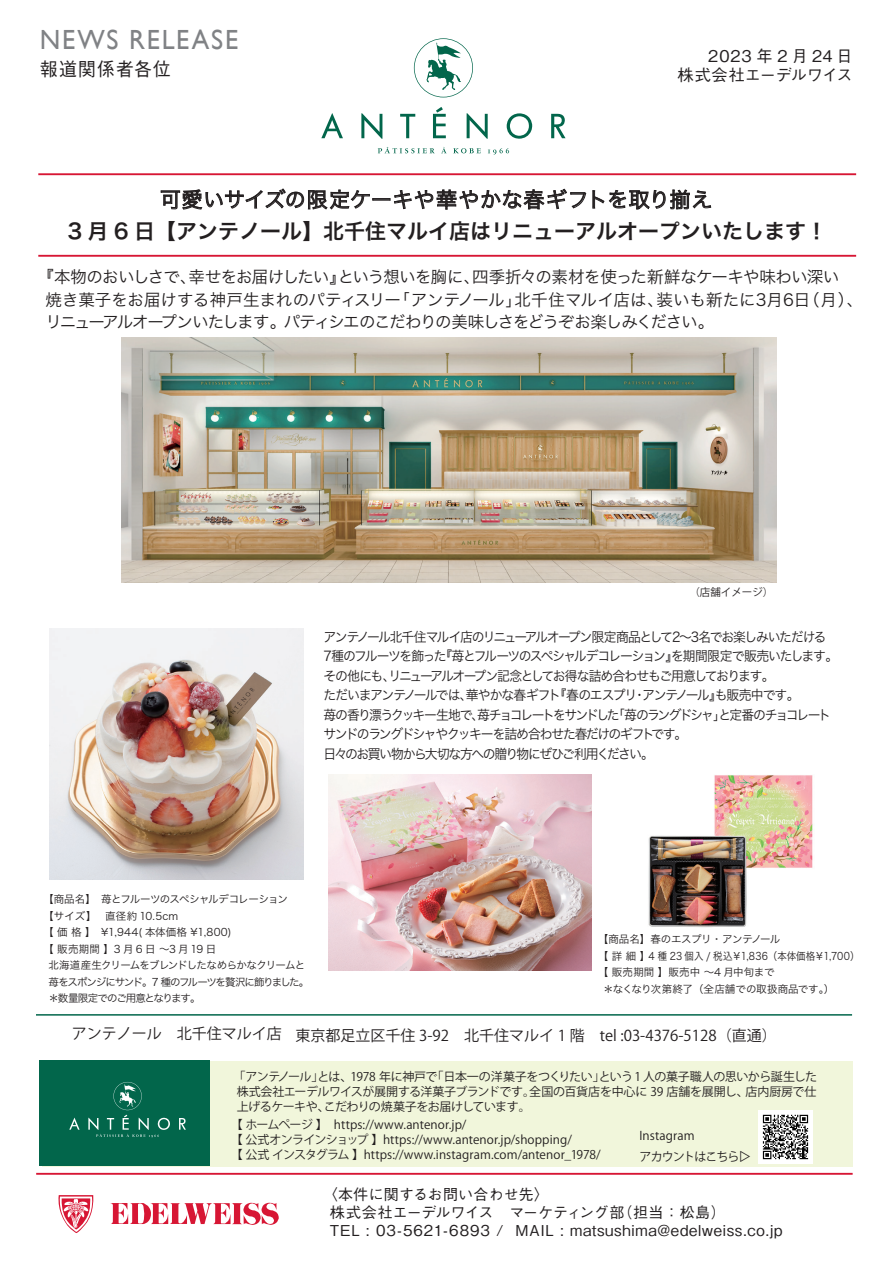
<style>
.page{position:relative;width:893px;height:1263px;background:#fff}
.page>*{position:absolute;margin:0;border:0;box-sizing:border-box;transform-origin:0 0}
.t1{font:27.75px "Gill Sans";letter-spacing:.07em;color:#808285;scale:.95 1}
.t2{font:21px "Hira Kaku Pro W6";color:#231f20}
.t3{font:21px "Hira Kaku Pro W3";letter-spacing:.02em;color:#231f20}
.t4{font:500 18.75px "Gothic BBB Pro";letter-spacing:.065em;color:#231f20;scale:.95 1}
.t5{font:16.5px/22.5px "Hira Kaku Pro N W3";letter-spacing:-.045em;color:#231f20}
.t6{font:500 16.2px/19.4px "Gothic BBB Pro";letter-spacing:.05em;color:#231f20;text-align:right}
.t7{font:500 15px/18px "Gothic BBB Pro";letter-spacing:.025em;color:#231f20}
.t8{font:15px "Koz Go Pr 6 N";color:#231f20}
.t9{font:13.5px/19.5px "Hira Kaku Pro N W3";letter-spacing:-.105em;color:#231f20;scale:.95 1}
.t10{font:12px/15px "Koz Go Pr 6 N";letter-spacing:-.005em;color:#231f20;text-align:justify}
.t11{font:12px/21px "Koz Go Pr 6 N";letter-spacing:-.03em;color:#231f20}
.t12{font:10.5px "Hira Kaku Pro W3";letter-spacing:-.05em;color:#231f20}
.t13{font:10.5px "Hira Kaku Pro W3";letter-spacing:.015em;color:#231f20}
.t14{font:10.5px "Hira Kaku Pro W3";letter-spacing:-.12em;color:#231f20}
.t15{font:10.5px "Hira Kaku Pro W3";letter-spacing:-.075em;color:#231f20}
.t16{font:10.5px "Hira Kaku Pro W3";letter-spacing:-.005em;color:#231f20}
.t17{font:10.5px "Hira Kaku Pro W3";letter-spacing:.025em;color:#231f20}
.t18{font:10.5px "Hira Kaku Pro W3";letter-spacing:.005em;color:#231f20}
.t19{font:10.5px "Hira Kaku Pro W3";letter-spacing:-.1em;color:#231f20}
.t20{font:10.5px "Hira Kaku Pro W3";letter-spacing:.01em;color:#231f20}
.t21{font:10.5px "Koz Go Pr 6 N";color:#231f20}
</style>
<div class="page">
<hr style="left:38px;top:173px;width:818px;height:2px;background:#d71634">
<hr style="left:38px;top:255px;width:818px;height:2px;background:#d71634">
<svg style="left:592px;top:189px;width:119px;height:20px"></svg>
<div style="left:42px;top:1062px;width:811px;height:105px;background:#f1f6db"></div>
<hr style="left:36px;top:1173px;width:817px;height:2px;background:#d71634">
<svg style="left:110px;top:1202px;width:169px;height:23px"></svg>
<svg style="left:58px;top:1195px;width:36px;height:38px"></svg>
<div style="left:40px;top:1060px;width:170px;height:105px;background:#02664b"></div>
<svg style="left:69px;top:1118px;width:11px;height:12px"></svg>
<svg style="left:88px;top:1082px;width:82px;height:55px"></svg>
<svg style="left:179px;top:1118px;width:7px;height:12px"></svg>
<img style="left:758px;top:1110px;width:54px;height:54px">
<svg style="left:414px;top:38px;width:59px;height:59px"></svg>
<svg style="left:161px;top:147px;width:425px;height:63px"></svg>
<svg style="left:321px;top:113px;width:22px;height:25px"></svg>
<svg style="left:361px;top:113px;width:21px;height:26px"></svg>
<svg style="left:400px;top:114px;width:15px;height:24px"></svg>
<svg style="left:433px;top:107px;width:13px;height:31px"></svg>
<svg style="left:467px;top:113px;width:21px;height:26px"></svg>
<svg style="left:507px;top:113px;width:25px;height:26px"></svg>
<svg style="left:551px;top:114px;width:15px;height:24px"></svg>
<img style="left:122px;top:338px;width:654px;height:244px">
<img style="left:328px;top:774px;width:263px;height:196px">
<img style="left:648px;top:775px;width:165px;height:153px">
<img style="left:50px;top:629px;width:253px;height:250px">
<hr style="left:36px;top:1014px;width:816px;height:2px;background:#02664b">
<h1 class="t1" style="left:40px;top:24px;width:210px">NEWS RELEASE</h1>
<h3 class="t4" style="left:40px;top:54px;width:140px">報道関係者各位</h3>
<p class="t6" style="left:677px;top:44px;width:177px">2023年2月24日<br>株式会社エーデルワイス</p>
<h2 class="t3" style="left:160px;top:181px;width:554px">可愛いサイズの限定ケーキや華やかな春ギフトを取り揃え</h2>
<h2 class="t2" style="left:67px;top:212px;width:761px">3 月 6 日【アンテノール】北千住マルイ店はリニューアルオープンいたします！</h2>
<p class="t5" style="left:46px;top:265px;width:819px;text-indent:-8px">『本物のおいしさで、幸せをお届けしたい』という想いを胸に、四季折々の素材を使った新鮮なケーキや味わい深い<br>焼き菓子をお届けする神戸生まれのパティスリー「アンテノール」北千住マルイ店は、装いも新たに3月6日（月）、リニューアルオープンいたします。パティシエのこだわりの美味しさをどうぞお楽しみください。</p>
<p class="t21" style="left:689px;top:586px;width:85px">（店舗イメージ）</p>
<p class="t9" style="left:323px;top:626px;width:543px">アンテノール北千住マルイ店のリニューアルオープン限定商品として2～3名でお楽しみいただける<br>7種のフルーツを飾った『苺とフルーツのスペシャルデコレーション』を期間限定で販売いたします。その他にも、リニューアルオープン記念としてお得な詰め合わせもご用意しております。<br>ただいまアンテノールでは、華やかな春ギフト『春のエスプリ・アンテノール』も販売中です。<br>苺の香り漂うクッキー生地で、苺チョコレートをサンドした「苺のラングドシャ」と定番のチョコレートサンドのラングドシャやクッキーを詰め合わせた春だけのギフトです。<br>日々のお買い物から大切な方への贈り物にぜひご利用ください。</p>
<p class="t12" style="left:43px;top:890px;width:246px">【商品名】　苺とフルーツのスペシャルデコレーション</p>
<p class="t20" style="left:43px;top:906px;width:137px">【サイズ】　 直径約 10.5cm</p>
<p class="t17" style="left:43px;top:923px;width:190px">【 価 格 】　¥1,944( 本体価格 ¥1,800)</p>
<p class="t12" style="left:43px;top:939px;width:175px">【 販売期間 】3 月 6 日 ～3 月19 日</p>
<p class="t15" style="left:49px;top:956px;width:258px">北海道産生クリームをブレンドしたなめらかなクリームと</p>
<p class="t14" style="left:49px;top:972px;width:262px">苺をスポンジにサンド。7 種のフルーツを贅沢に飾りました。</p>
<p class="t19" style="left:49px;top:989px;width:154px">＊数量限定でのご用意となります。</p>
<p class="t12" style="left:598px;top:930px;width:184px">【商品名】春のエスプリ・アンテノール</p>
<p class="t13" style="left:598px;top:946px;width:263px">【 詳 細 】4 種 23 個入 / 税込￥1,836（本体価格￥1,700）</p>
<p class="t18" style="left:598px;top:963px;width:178px">【 販売期間 】販売中 ～4 月中旬まで</p>
<p class="t16" style="left:603px;top:979px;width:233px">＊なくなり次第終了（全店舗での取扱商品です。）</p>
<p class="t8" style="left:72px;top:1027px;width:706px">アンテノール　北千住マルイ店 東京都足立区千住 3-92　北千住マルイ 1 階　tel :03-4376-5128（直通）</p>
<p class="t10" style="left:233px;top:1069px;width:585px">「アンテノール」とは、1978 年に神戸で「日本一の洋菓子をつくりたい」という1 人の菓子職人の思いから誕生した株式会社エーデルワイスが展開する洋菓子ブランドです。全国の百貨店を中心に 39 店舗を展開し、店内厨房で仕上げるケーキや、こだわりの焼菓子をお届けしています。</p>
<p class="t10" style="left:231px;top:1117px;width:371px;text-align:left">【 ホームページ 】　https://www.antenor.jp/<br>【 公式オンラインショップ 】https://www.antenor.jp/shopping/<br>【 公式 インスタグラム 】https://www.instagram.com/antenor_1978/</p>
<p class="t11" style="left:639px;top:1125px;width:113px">Instagram<br>アカウントはこちら▷</p>
<p class="t7" style="left:330px;top:1183px;width:454px;text-indent:-8px">〈本件に関するお問い合わせ先〉<br>株式会社エーデルワイス　マーケティング部（担当：松島）<br>TEL : 03-5621-6893 / MAIL : matsushima@edelweiss.co.jp</p>
</div>
